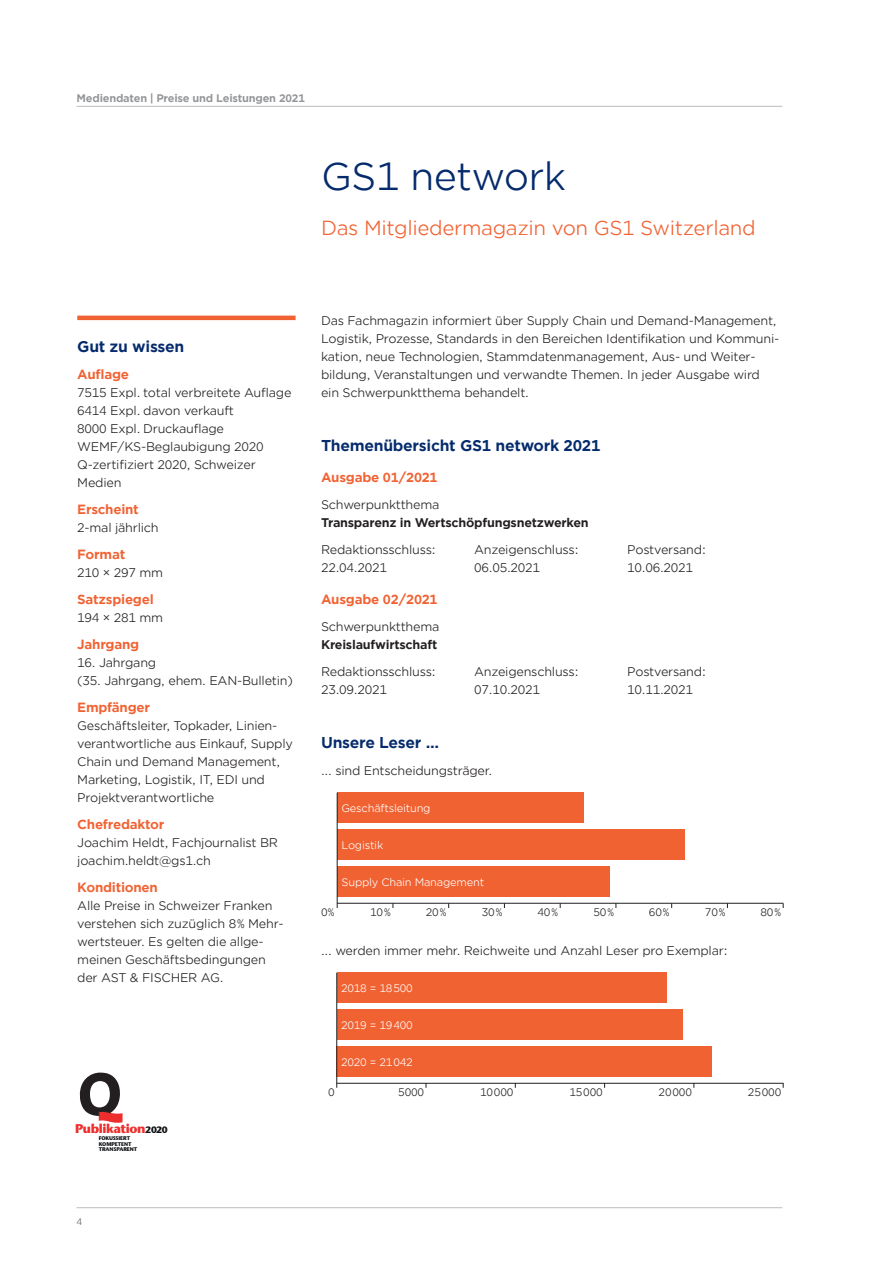
<style>
.page{position:relative;width:893px;height:1263px;background:#fff}
.page>*{position:absolute;margin:0;border:0;box-sizing:border-box;transform-origin:0 0}
.t1{font:37.5px "Gotham Office";letter-spacing:-.02em;color:#052b6c}
.t2{font:19.5px "Gotham Office";letter-spacing:-.02em;color:#f16232}
.t3{font:700 15px "Gotham Office";letter-spacing:-.02em;color:#052b6c}
.t4{font:700 12.75px "Gotham Office";letter-spacing:-.02em;color:#f16232}
.t5{font:700 12.75px "Stone Sans Std";letter-spacing:-.035em;color:#ee2e2c}
.t6{font:12px/18px "Gotham Office";letter-spacing:-.02em;color:#231f20}
.t7{font:700 12px "Gotham Office";letter-spacing:-.02em;color:#231f20}
.t8{font:10.5px "Gotham Office";letter-spacing:-.02em;color:#fff}
.t9{font:10.5px "Gotham Office";letter-spacing:-.02em;color:#231f20}
.t10{font:700 10.5px "Gotham Office";letter-spacing:-.02em;color:#939598}
.t11{font:9px "Gotham Office";color:#57585a}
.t12{font:700 5.4px/5.8px "Stone Sans Std";letter-spacing:-.02em;color:#111416}
.s1{font-size:9.3px;color:#111416}
</style>
<div class="page">
<hr style="left:77px;top:106px;width:705px;height:1px;background:#bcbdc0">
<hr style="left:77px;top:1207px;width:705px;height:1px;background:#bcbdc0">
<svg style="left:79px;top:1072px;width:44px;height:51px"></svg>
<hr style="left:337px;top:903px;width:446px;height:1px;background:#231f20">
<div style="left:337px;top:793px;width:247px;height:30px;background:#f16232"></div>
<div style="left:337px;top:829px;width:347px;height:31px;background:#f16232"></div>
<div style="left:337px;top:866px;width:273px;height:31px;background:#f16232"></div>
<hr style="left:337px;top:793px;width:1px;height:115px;background:#231f20">
<hr style="left:336px;top:1083px;width:447px;height:1px;background:#231f20">
<div style="left:337px;top:973px;width:330px;height:30px;background:#f16232"></div>
<div style="left:337px;top:1009px;width:346px;height:31px;background:#f16232"></div>
<div style="left:337px;top:1046px;width:375px;height:31px;background:#f16232"></div>
<hr style="left:336px;top:973px;width:1px;height:115px;background:#231f20">
<hr style="left:77px;top:316px;width:219px;height:4px;background:#f16232">
<p class="t10" style="left:77px;top:91px;width:230px">Mediendaten | Preise und Leistungen 2021</p>
<h1 class="t1" style="left:321px;top:151px;width:247px">GS1 network</h1>
<h2 class="t2" style="left:321px;top:214px;width:436px">Das Mitgliedermagazin von GS1 Switzerland</h2>
<p class="t3" style="left:77px;top:336px;width:109px">Gut zu wissen</p>
<p class="t4" style="left:77px;top:365px;width:53px">Auflage</p>
<p class="t6" style="left:77px;top:383px;width:216px">7515 Expl. total verbreitete Auflage<br>6414 Expl. davon verkauft<br>8000 Expl. Druckauflage<br>WEMF/KS-Beglaubigung 2020<br>Q-zertifiziert 2020, Schweizer<br>Medien</p>
<p class="t4" style="left:77px;top:500px;width:63px">Erscheint</p>
<p class="t6" style="left:77px;top:518px;width:83px">2-mal jährlich</p>
<p class="t4" style="left:77px;top:545px;width:50px">Format</p>
<p class="t6" style="left:77px;top:563px;width:87px">210 × 297 mm</p>
<p class="t4" style="left:77px;top:590px;width:78px">Satzspiegel</p>
<p class="t6" style="left:77px;top:608px;width:87px">194 × 281 mm</p>
<p class="t4" style="left:77px;top:635px;width:63px">Jahrgang</p>
<p class="t6" style="left:77px;top:653px;width:217px">16. Jahrgang<br>(35. Jahrgang, ehem. EAN-Bulletin)</p>
<p class="t4" style="left:77px;top:698px;width:74px">Empfänger</p>
<p class="t6" style="left:77px;top:716px;width:217px">Geschäftsleiter, Topkader, Linien&shy;verantwortliche aus Einkauf, Supply<br>Chain und Demand Management,<br>Marketing, Logistik, IT, EDI und<br>Projektverantwortliche</p>
<p class="t4" style="left:77px;top:815px;width:89px">Chefredaktor</p>
<p class="t6" style="left:77px;top:833px;width:202px">Joachim Heldt, Fachjournalist BR joachim.heldt@gs1.ch</p>
<p class="t4" style="left:77px;top:878px;width:82px">Konditionen</p>
<p class="t6" style="left:77px;top:896px;width:208px">Alle Preise in Schweizer Franken verstehen sich zuzüglich 8% Mehr&shy;wertsteuer. Es gelten die allge&shy;meinen Geschäftsbedingungen der AST &amp; FISCHER AG.</p>
<p class="t5" style="left:75px;top:1120px;width:94px">Publikation<span class="s1">2020</span></p>
<p class="t12" style="left:99px;top:1135px;width:40px">FOKUSSIERT<br>KOMPETENT<br>TRANSPARENT</p>
<p class="t11" style="left:77px;top:1215px;width:7px">4</p>
<p class="t6" style="left:321px;top:311px;width:460px">Das Fachmagazin informiert über Supply Chain und Demand-Management, Logistik, Prozesse, Standards in den Bereichen Identifikation und Kommuni&shy;kation, neue Technologien, Stammdatenmanagement, Aus- und Weiter&shy;bildung, Veranstaltungen und verwandte Themen. In jeder Ausgabe wird ein Schwerpunktthema behandelt.</p>
<p class="t3" style="left:321px;top:435px;width:281px">Themenübersicht GS1 network 2021</p>
<p class="t4" style="left:321px;top:469px;width:118px">Ausgabe 01/2021</p>
<p class="t6" style="left:321px;top:495px;width:120px">Schwerpunktthema</p>
<p class="t7" style="left:321px;top:514px;width:269px">Transparenz in Wertschöpfungsnetzwerken</p>
<p class="t6" style="left:321px;top:540px;width:116px">Redaktionsschluss:</p>
<p class="t6" style="left:474px;top:540px;width:106px">Anzeigenschluss:</p>
<p class="t6" style="left:627px;top:540px;width:80px">Postversand:</p>
<p class="t6" style="left:321px;top:558px;width:67px">22.04.2021</p>
<p class="t6" style="left:474px;top:558px;width:67px">06.05.2021</p>
<p class="t6" style="left:627px;top:558px;width:67px">10.06.2021</p>
<p class="t4" style="left:321px;top:590px;width:118px">Ausgabe 02/2021</p>
<p class="t6" style="left:321px;top:617px;width:120px">Schwerpunktthema</p>
<p class="t7" style="left:321px;top:636px;width:118px">Kreislaufwirtschaft</p>
<p class="t6" style="left:321px;top:662px;width:116px">Redaktionsschluss:</p>
<p class="t6" style="left:474px;top:662px;width:106px">Anzeigenschluss:</p>
<p class="t6" style="left:627px;top:662px;width:80px">Postversand:</p>
<p class="t6" style="left:321px;top:680px;width:67px">23.09.2021</p>
<p class="t6" style="left:474px;top:680px;width:67px">07.10.2021</p>
<p class="t6" style="left:627px;top:680px;width:67px">10.11.2021</p>
<p class="t3" style="left:321px;top:732px;width:120px">Unsere Leser ...</p>
<p class="t6" style="left:321px;top:761px;width:173px">... sind Entscheidungsträger.</p>
<p class="t8" style="left:341px;top:801px;width:91px">Geschäftsleitung</p>
<p class="t8" style="left:341px;top:838px;width:43px">Logistik</p>
<p class="t8" style="left:341px;top:875px;width:144px">Supply Chain Management</p>
<p class="t9" style="left:321px;top:905px;width:15px">0%</p>
<p class="t9" style="left:370px;top:905px;width:22px">10%</p>
<p class="t9" style="left:426px;top:905px;width:22px">20%</p>
<p class="t9" style="left:482px;top:905px;width:22px">30%</p>
<p class="t9" style="left:537px;top:905px;width:22px">40%</p>
<p class="t9" style="left:593px;top:905px;width:22px">50%</p>
<p class="t9" style="left:649px;top:905px;width:22px">60%</p>
<p class="t9" style="left:705px;top:905px;width:22px">70%</p>
<p class="t9" style="left:760px;top:905px;width:22px">80%</p>
<p class="t6" style="left:321px;top:941px;width:408px">... werden immer mehr. Reichweite und Anzahl Leser pro Exemplar:</p>
<p class="t8" style="left:341px;top:981px;width:73px">2018 = 18500</p>
<p class="t8" style="left:341px;top:1018px;width:73px">2019 = 19400</p>
<p class="t8" style="left:341px;top:1055px;width:73px">2020 = 21042</p>
<p class="t9" style="left:328px;top:1085px;width:8px">0</p>
<p class="t9" style="left:398px;top:1085px;width:27px">5000</p>
<p class="t9" style="left:480px;top:1085px;width:35px">10000</p>
<p class="t9" style="left:569px;top:1085px;width:35px">15000</p>
<p class="t9" style="left:659px;top:1085px;width:35px">20000</p>
<p class="t9" style="left:748px;top:1085px;width:35px">25000</p>
</div>
